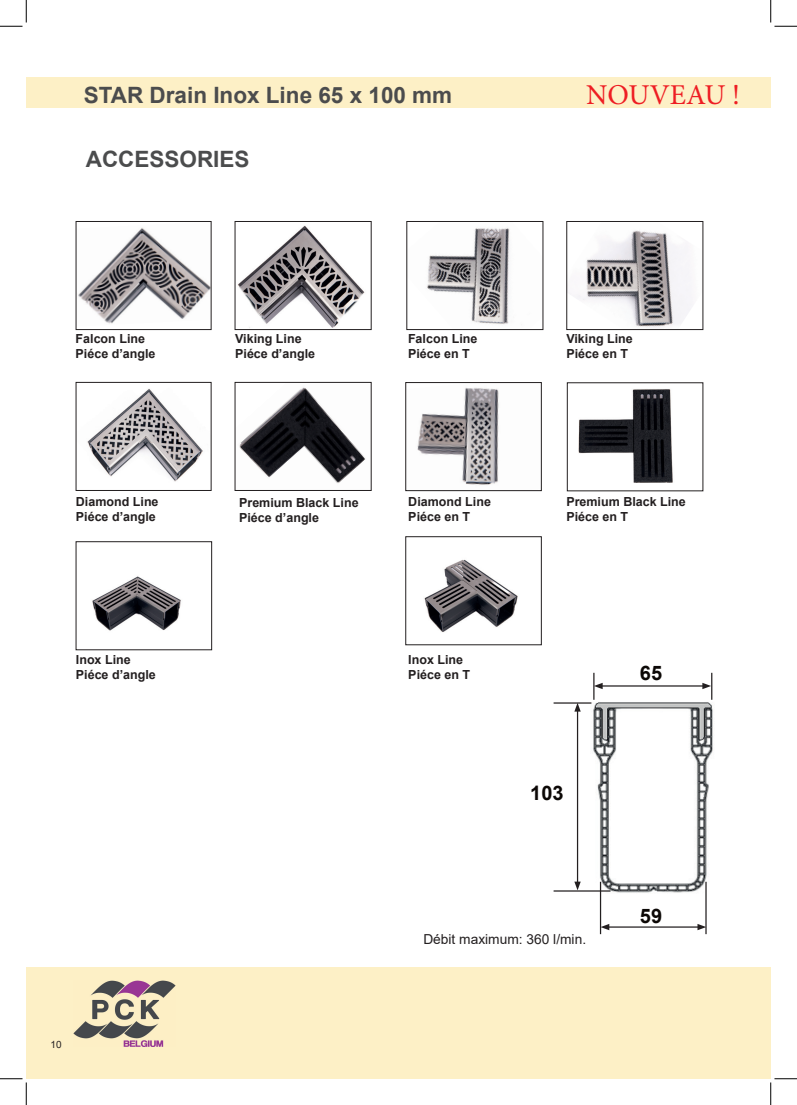
<style>
.page{position:relative;width:797px;height:1105px;background:#fff}
.page>*{position:absolute;margin:0;border:0;box-sizing:border-box;transform-origin:0 0}
.t1{font:28.75px "Minion Pro";letter-spacing:-.005em;color:#ee1d23}
.t2{font:700 22.5px "Arial";color:#4b4c4d}
.t3{font:700 20px "Arial";color:#0c0806}
.t4{font:13.75px "Arial";color:#231f20}
.t5{font:700 12.5px/15px "Arial";color:#231f20}
.t6{font:10px "Arial";color:#231f20}
</style>
<div class="page">
<div style="left:26px;top:967px;width:744px;height:112px;background:#fdf0c6"></div>
<img style="left:73px;top:980px;width:102px;height:67px">
<div style="left:26px;top:77px;width:744px;height:31px;background:#fdf0c6"></div>
<img style="left:591px;top:682px;width:122px;height:218px">
<hr style="left:607px;top:926px;width:92px;height:2px;background:#231f20">
<svg style="left:601px;top:924px;width:8px;height:6px"></svg>
<svg style="left:697px;top:924px;width:8px;height:6px"></svg>
<hr style="left:600px;top:685px;width:104px;height:2px;background:#231f20">
<hr style="left:577px;top:710px;width:1px;height:173px;background:#231f20">
<svg style="left:574px;top:704px;width:6px;height:8px"></svg>
<svg style="left:574px;top:882px;width:6px;height:8px"></svg>
<svg style="left:702px;top:673px;width:10px;height:27px"></svg>
<svg style="left:593px;top:673px;width:9px;height:27px"></svg>
<hr style="left:705px;top:882px;width:1px;height:52px;background:#231f20">
<hr style="left:600px;top:882px;width:1px;height:52px;background:#231f20">
<hr style="left:553px;top:890px;width:57px;height:2px;background:#231f20">
<hr style="left:553px;top:702px;width:38px;height:2px;background:#231f20">
<img style="left:427px;top:228px;width:83px;height:97px">
<div style="left:406px;top:221px;width:137px;height:109px;border:1px solid #231f20"></div>
<img style="left:577px;top:230px;width:115px;height:98px">
<div style="left:566px;top:221px;width:137px;height:109px;border:1px solid #231f20"></div>
<img style="left:578px;top:389px;width:95px;height:94px">
<img style="left:417px;top:387px;width:82px;height:98px">
<div style="left:405px;top:382px;width:136px;height:109px;border:1px solid #231f20"></div>
<img style="left:424px;top:559px;width:94px;height:73px">
<div style="left:405px;top:536px;width:136px;height:109px;border:1px solid #231f20"></div>
<img style="left:239px;top:387px;width:127px;height:96px">
<div style="left:235px;top:382px;width:136px;height:109px;border:1px solid #231f20"></div>
<img style="left:87px;top:389px;width:116px;height:93px">
<div style="left:76px;top:382px;width:135px;height:109px;border:1px solid #231f20"></div>
<img style="left:92px;top:576px;width:89px;height:55px">
<div style="left:76px;top:541px;width:136px;height:109px;border:1px solid #231f20"></div>
<img style="left:78px;top:227px;width:131px;height:97px">
<div style="left:76px;top:221px;width:135px;height:109px;border:1px solid #231f20"></div>
<img style="left:238px;top:225px;width:127px;height:103px">
<div style="left:235px;top:221px;width:136px;height:109px;border:1px solid #231f20"></div>
<svg style="left:0;top:0;width:27px;height:27px"></svg>
<svg style="left:0;top:1078px;width:27px;height:27px"></svg>
<svg style="left:770px;top:0;width:27px;height:27px"></svg>
<svg style="left:770px;top:1078px;width:27px;height:27px"></svg>
<h2 class="t2" style="left:84px;top:79px;width:370px">STAR Drain Inox Line 65 x 100 mm</h2>
<h2 class="t2" style="left:86px;top:143px;width:165px">ACCESSORIES</h2>
<h1 class="t1" style="left:586px;top:75px;width:155px">NOUVEAU !</h1>
<p class="t5" style="left:76px;top:331px;width:81px">Falcon Line<br>Piéce d’angle</p>
<p class="t5" style="left:76px;top:494px;width:84px">Diamond Line<br>Piéce d’angle</p>
<p class="t5" style="left:76px;top:652px;width:81px">Inox Line<br>Piéce d’angle</p>
<p class="t6" style="left:51px;top:1038px;width:13px">10</p>
<p class="t5" style="left:235px;top:331px;width:81px">Viking Line<br>Piéce d’angle</p>
<p class="t5" style="left:408px;top:331px;width:71px">Falcon Line<br>Piéce en T</p>
<p class="t5" style="left:566px;top:331px;width:68px">Viking Line<br>Piéce en T</p>
<p class="t5" style="left:239px;top:495px;width:121px">Premium Black Line<br>Piéce d’angle</p>
<p class="t5" style="left:408px;top:494px;width:84px">Diamond Line<br>Piéce en T</p>
<p class="t5" style="left:566px;top:494px;width:121px">Premium Black Line<br>Piéce en T</p>
<p class="t5" style="left:408px;top:652px;width:63px">Inox Line<br>Piéce en T</p>
<h3 class="t3" style="left:530px;top:779px;width:35px">103</h3>
<p class="t4" style="left:423px;top:930px;width:164px">Débit maximum: 360 l/min.</p>
<h3 class="t3" style="left:640px;top:659px;width:24px">65</h3>
<h3 class="t3" style="left:640px;top:902px;width:24px">59</h3>
</div>
